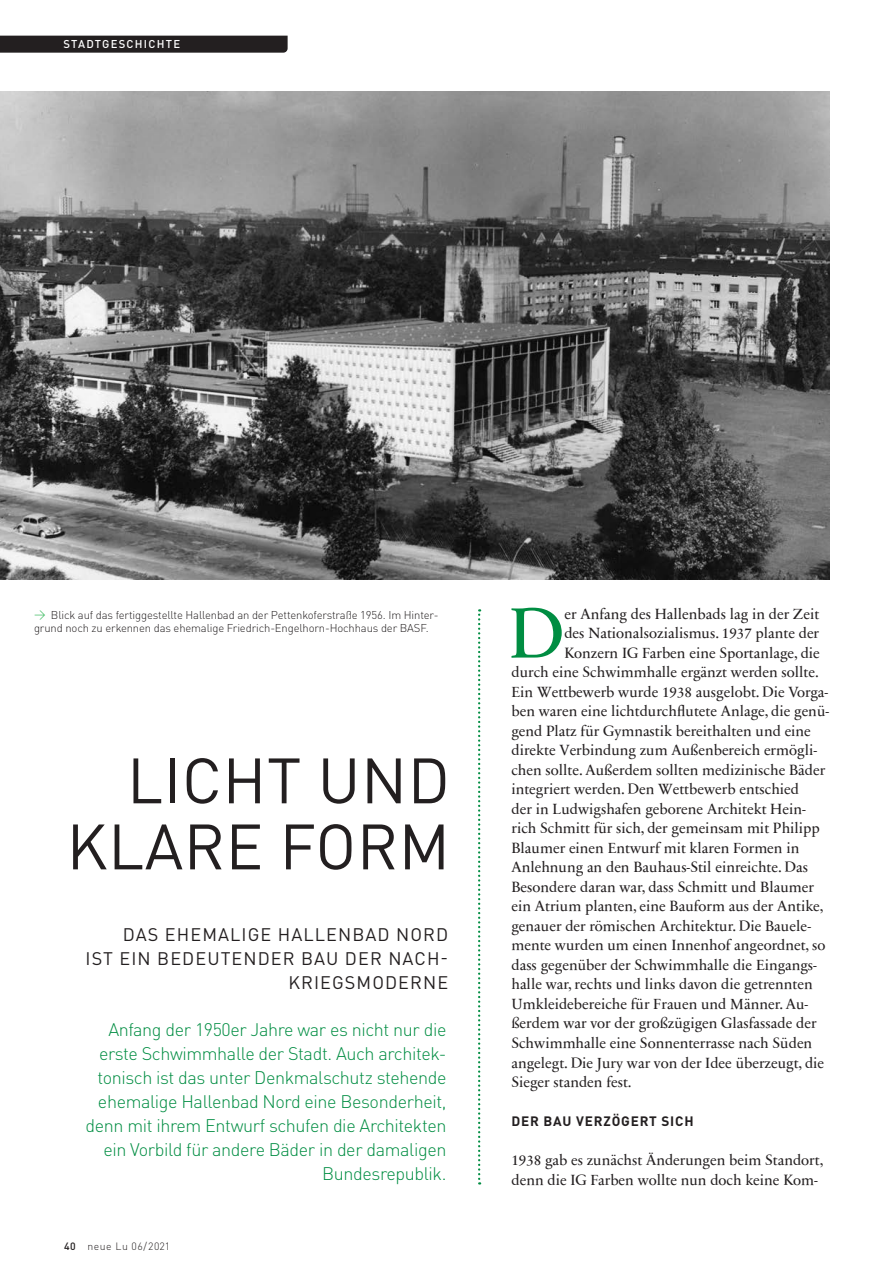
<style>
.page{position:relative;width:893px;height:1276px;background:#fff}
.page>*{position:absolute;margin:0;border:0;box-sizing:border-box;transform-origin:0 0}
.t1{font:72.3px "Sabon Next Com";color:#008d42}
.t2{font:63px/66px "DINOT";letter-spacing:.01em;color:#231f20;text-align:right}
.t3{font:300 18px/24px "DINOT";letter-spacing:-.02em;color:#008d42;text-align:right}
.t4{font:18px/24px "DINOT";letter-spacing:.06em;color:#231f20;text-align:right}
.t5{font:15px/19.5px "Sabon Next Com";color:#231f20}
.t6{font:700 13.5px "DINOT";letter-spacing:.06em;color:#231f20}
.t7{font:300 11.25px/13.5px "DINOT";letter-spacing:-.01em;color:#231f20}
.t8{font:500 11.25px "DINOT";letter-spacing:.11em;color:#fff}
.t9{font:300 10.5px "DINOT";letter-spacing:.05em;color:#231f20}
.s1{color:#23b24b}
.s2{font-weight:500}
</style>
<div class="page">
<svg style="left:478px;top:609px;width:2px;height:575px"></svg>
<div style="left:0;top:36px;width:288px;height:17px;background:#231f20"></div>
<img style="left:0;top:91px;width:829px;height:488px">
<p class="t8" style="left:63px;top:37px;width:118px">STADTGESCHICHTE</p>
<p class="t7" style="left:34px;top:608px;width:406px"><span class="s1">→</span> Blick auf das fertiggestellte Hallenbad an der Pettenkoferstraße 1956. Im Hinter&shy;grund noch zu erkennen das ehemalige Friedrich-Engelhorn-Hochhaus der BASF.</p>
<h2 class="t2" style="left:67px;top:746px;width:385px">LICHT UND<br>KLARE FORM</h2>
<p class="t4" style="left:86px;top:922px;width:364px">DAS EHEMALIGE HALLENBAD NORD<br>IST EIN BEDEUTENDER BAU DER NACH-<br>KRIEGSMODERNE</p>
<p class="t3" style="left:86px;top:1017px;width:362px">Anfang der 1950er Jahre war es nicht nur die erste Schwimmhalle der Stadt. Auch architek&shy;tonisch ist das unter Denkmalschutz stehende ehemalige Hallenbad Nord eine Besonderheit, denn mit ihrem Entwurf schufen die Architekten ein Vorbild für andere Bäder in der damaligen Bundesrepublik.</p>
<p class="t9" style="left:64px;top:1239px;width:107px"><span class="s2">40</span> neue Lu 06/2021</p>
<h1 class="t1" style="left:508px;top:577px;width:57px">D</h1>
<p class="t5" style="left:564px;top:603px;width:256px">er Anfang des Hallenbads lag in der Zeit</p>
<p class="t5" style="left:564px;top:622px;width:256px">des Nationalsozialismus. 1937 plante der</p>
<p class="t5" style="left:564px;top:642px;width:257px">Konzern IG Farben eine Sportanlage, die</p>
<p class="t5" style="left:511px;top:661px;width:309px">durch eine Schwimmhalle ergänzt werden sollte.</p>
<p class="t5" style="left:511px;top:681px;width:318px">Ein Wettbewerb wurde 1938 ausgelobt. Die Vorga-</p>
<p class="t5" style="left:511px;top:700px;width:319px">ben waren eine lichtdurchflutete Anlage, die genü-</p>
<p class="t5" style="left:511px;top:720px;width:301px">gend Platz für Gymnastik bereithalten und eine</p>
<p class="t5" style="left:511px;top:740px;width:307px">direkte Verbindung zum Außenbereich ermögli-</p>
<p class="t5" style="left:511px;top:759px;width:315px">chen sollte. Außerdem sollten medizinische Bäder</p>
<p class="t5" style="left:511px;top:779px;width:289px">integriert werden. Den Wettbewerb entschied</p>
<p class="t5" style="left:511px;top:798px;width:296px">der in Ludwigshafen geborene Architekt Hein-</p>
<p class="t5" style="left:511px;top:818px;width:310px">rich Schmitt für sich, der gemeinsam mit Philipp</p>
<p class="t5" style="left:511px;top:837px;width:289px">Blaumer einen Entwurf mit klaren Formen in</p>
<p class="t5" style="left:511px;top:857px;width:298px">Anlehnung an den Bauhaus-Stil einreichte. Das</p>
<p class="t5" style="left:511px;top:876px;width:304px">Besondere daran war, dass Schmitt und Blaumer</p>
<p class="t5" style="left:511px;top:896px;width:314px">ein Atrium planten, eine Bauform aus der Antike,</p>
<p class="t5" style="left:511px;top:915px;width:301px">genauer der römischen Architektur. Die Bauele-</p>
<p class="t5" style="left:511px;top:935px;width:315px">mente wurden um einen Innenhof angeordnet, so</p>
<p class="t5" style="left:511px;top:954px;width:307px">dass gegenüber der Schwimmhalle die Eingangs-</p>
<p class="t5" style="left:511px;top:974px;width:303px">halle war, rechts und links davon die getrennten</p>
<p class="t5" style="left:511px;top:993px;width:298px">Umkleidebereiche für Frauen und Männer. Au-</p>
<p class="t5" style="left:511px;top:1013px;width:307px">ßerdem war vor der großzügigen Glasfassade der</p>
<p class="t5" style="left:511px;top:1032px;width:302px">Schwimmhalle eine Sonnenterrasse nach Süden</p>
<p class="t5" style="left:511px;top:1052px;width:314px">angelegt. Die Jury war von der Idee überzeugt, die</p>
<p class="t5" style="left:511px;top:1071px;width:122px">Sieger standen fest.</p>
<p class="t6" style="left:511px;top:1112px;width:184px">DER BAU VERZÖGERT SICH</p>
<p class="t5" style="left:511px;top:1149px;width:313px">1938 gab es zunächst Änderungen beim Standort, denn die IG Farben wollte nun doch keine Kom-</p>
</div>
